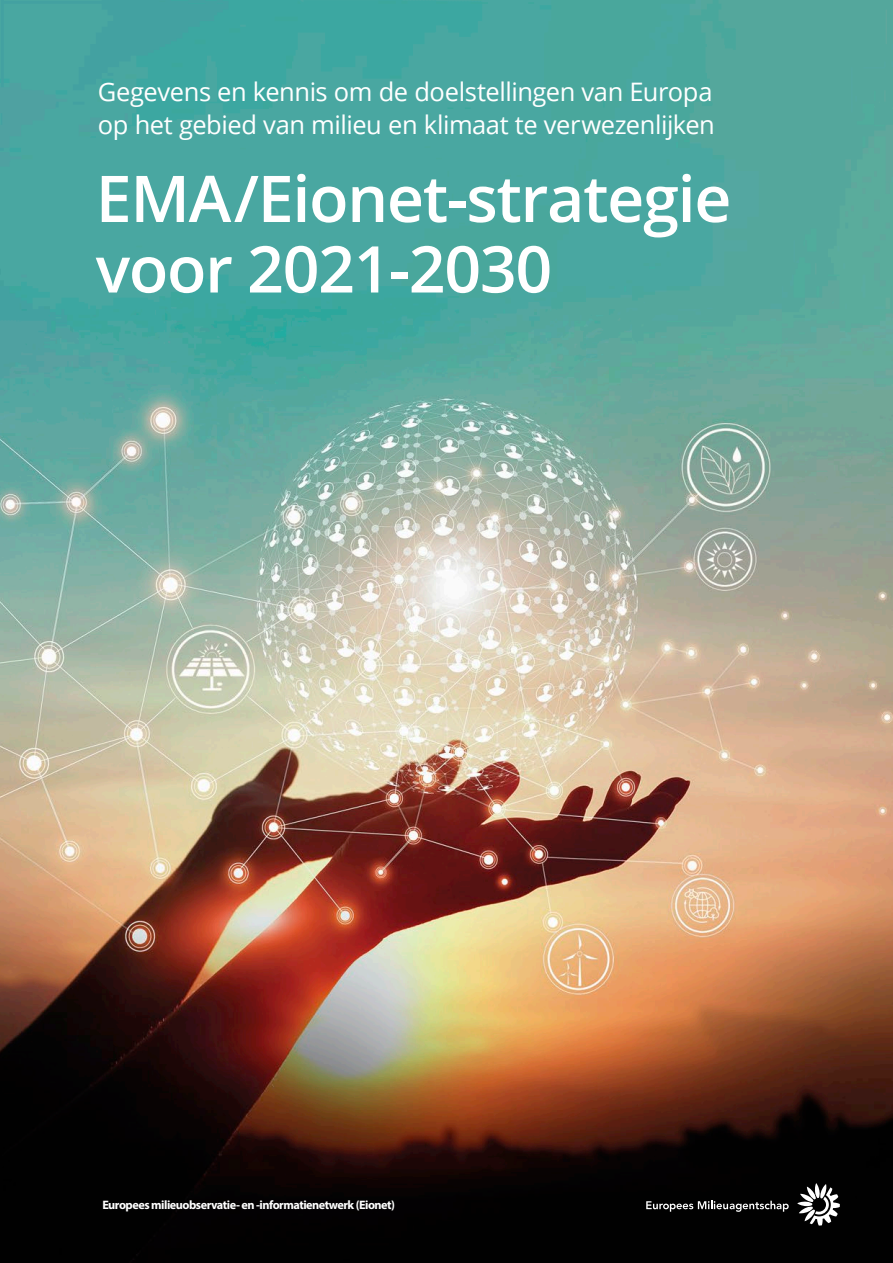
<style>
.page{position:relative;width:893px;height:1263px;background:#fff}
.page>*{position:absolute;margin:0;border:0;box-sizing:border-box;transform-origin:0 0}
.t1{font:600 64.5px/70.5px "Open Sans";letter-spacing:-.02em;color:#fff}
.t2{font:25.5px/33px "Open Sans";letter-spacing:-.015em;color:#fff}
.t3{font:700 12.3px "Myriad Pro";letter-spacing:-.04em;color:#fff}
</style>
<div class="page">
<img style="left:0;top:0;width:893px;height:1263px">
<svg style="left:797px;top:1183px;width:43px;height:42px"></svg>
<svg style="left:646px;top:1201px;width:143px;height:11px;background:#474747"></svg>
<p class="t2" style="left:98px;top:75px;width:618px">Gegevens en kennis om de doelstellingen van Europa op het gebied van milieu en klimaat te verwezenlijken</p>
<h1 class="t1" style="left:96px;top:162px;width:637px">EMA/Eionet-strategie voor 2021-2030</h1>
<p class="t3" style="left:102px;top:1196px;width:294px">Europees milieuobservatie- en -informatienetwerk (Eionet)</p>
</div>
